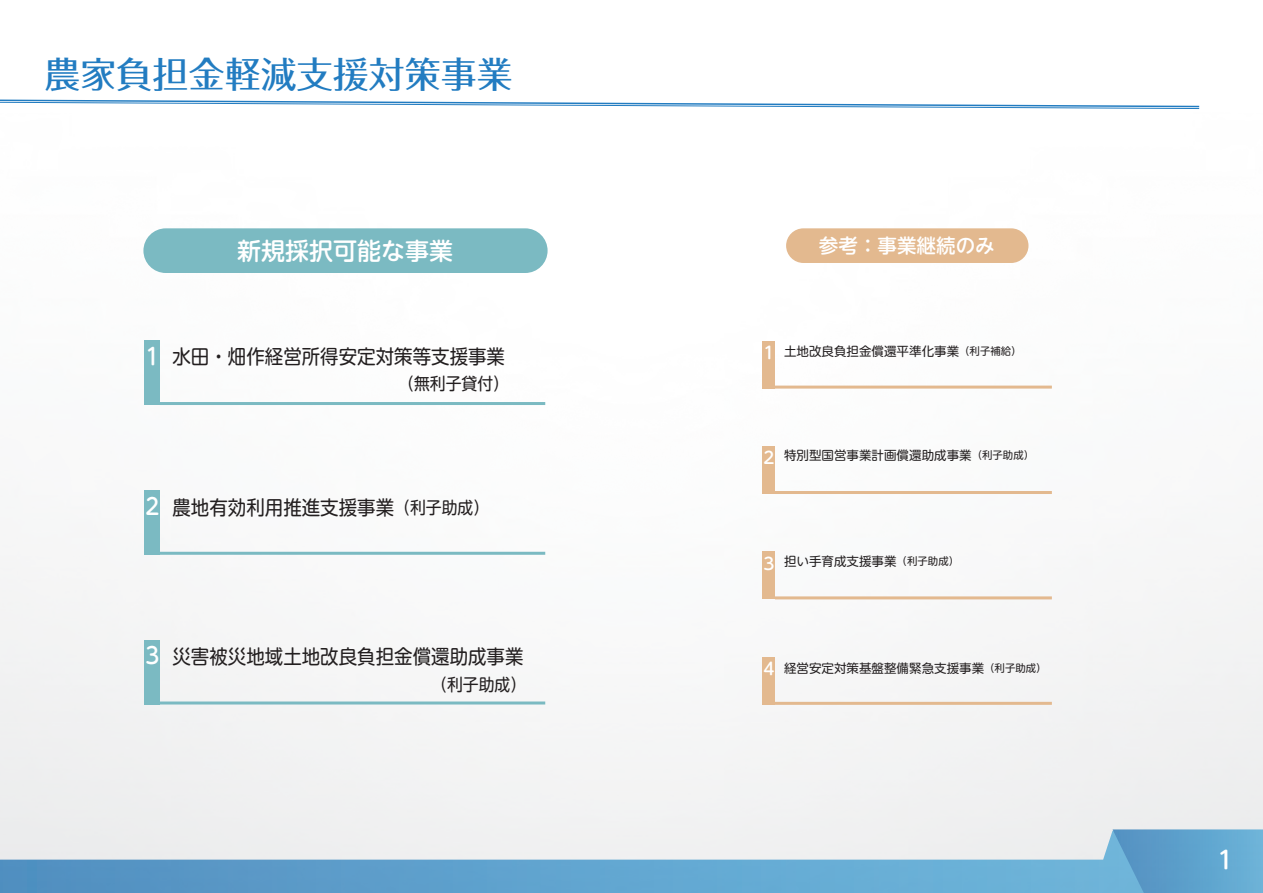
<style>
.page{position:relative;width:1263px;height:893px;background:#fff}
.page>*{position:absolute;margin:0;border:0;box-sizing:border-box;transform-origin:0 0}
.t1{font:500 36px "Folk Pro";color:#227cc1}
.t2{font:500 24px "UD Shin M Go Pro";color:#fff}
.t3{font:500 22.65px "UD Shin M Go Pro";color:#fff;scale:.93 1}
.t4{font:19.8px "UD Shin M Go Pro";color:#231f20;scale:.93 1}
.t5{font:500 19.5px "UD Shin M Go Pro";color:#fff}
.t6{font:16.95px "UD Shin M Go Pro";color:#231f20;scale:.93 1}
.t7{font:500 16.65px "UD Shin M Go Pro";color:#fff}
.t8{font:12.45px "UD Shin M Go Pro";color:#231f20}
.s1{font-size:16.95px}
.s2{font-size:10.35px}
</style>
<div class="page">
<img style="left:0;top:231px;width:1263px;height:662px">
<svg style="left:0;top:99px;width:1200px;height:10px"></svg>
<div style="left:143px;top:228px;width:405px;height:45px;background:#7bbac2;border-radius:22px"></div>
<div style="left:786px;top:228px;width:242px;height:35px;background:#e3b98f;border-radius:17px"></div>
<div style="left:145px;top:341px;width:15px;height:64px;background:#7bbac2"></div>
<hr style="left:160px;top:402px;width:385px;height:3px;background:#7bbac2">
<div style="left:763px;top:341px;width:12px;height:47px;background:#e3b98f"></div>
<hr style="left:775px;top:386px;width:277px;height:3px;background:#e3b98f">
<div style="left:145px;top:491px;width:15px;height:64px;background:#7bbac2"></div>
<hr style="left:160px;top:552px;width:385px;height:3px;background:#7bbac2">
<div style="left:763px;top:446px;width:12px;height:48px;background:#e3b98f"></div>
<hr style="left:775px;top:491px;width:277px;height:3px;background:#e3b98f">
<div style="left:145px;top:640px;width:15px;height:64px;background:#7bbac2"></div>
<hr style="left:160px;top:701px;width:385px;height:3px;background:#7bbac2">
<div style="left:763px;top:552px;width:12px;height:47px;background:#e3b98f"></div>
<hr style="left:775px;top:596px;width:277px;height:3px;background:#e3b98f">
<div style="left:763px;top:657px;width:12px;height:47px;background:#e3b98f"></div>
<hr style="left:775px;top:702px;width:277px;height:3px;background:#e3b98f">
<p class="t1" style="left:45px;top:44px;width:469px">農家負担金軽減支援対策事業</p>
<p class="t2" style="left:237px;top:231px;width:218px">新規採択可能な事業</p>
<p class="t5" style="left:819px;top:230px;width:177px">参考：事業継続のみ</p>
<p class="t3" style="left:145px;top:338px;width:16px">1</p>
<p class="t4" style="left:172px;top:340px;width:359px">水田・畑作経営所得安定対策等支援事業</p>
<p class="t6" style="left:398px;top:369px;width:121px">（無利子貸付）</p>
<p class="t3" style="left:145px;top:488px;width:16px">2</p>
<p class="t4" style="left:172px;top:492px;width:342px">農地有効利用推進支援事業<span class="s1">（利子助成）</span></p>
<p class="t3" style="left:145px;top:637px;width:16px">3</p>
<p class="t4" style="left:172px;top:640px;width:379px">災害被災地域土地改良負担金償還助成事業</p>
<p class="t6" style="left:431px;top:671px;width:104px">（利子助成）</p>
<p class="t7" style="left:763px;top:339px;width:13px">1</p>
<p class="t8" style="left:784px;top:341px;width:239px">土地改良負担金償還平準化事業<span class="s2">（利子補給）</span></p>
<p class="t7" style="left:763px;top:444px;width:13px">2</p>
<p class="t8" style="left:784px;top:445px;width:252px">特別型国営事業計画償還助成事業<span class="s2">（利子助成）</span></p>
<p class="t7" style="left:763px;top:550px;width:13px">3</p>
<p class="t8" style="left:784px;top:551px;width:177px">担い手育成支援事業<span class="s2">（利子助成）</span></p>
<p class="t7" style="left:763px;top:655px;width:13px">4</p>
<p class="t8" style="left:784px;top:658px;width:264px">経営安定対策基盤整備緊急支援事業<span class="s2">（利子助成）</span></p>
<h2 class="t2" style="left:1217px;top:840px;width:17px">1</h2>
</div>
